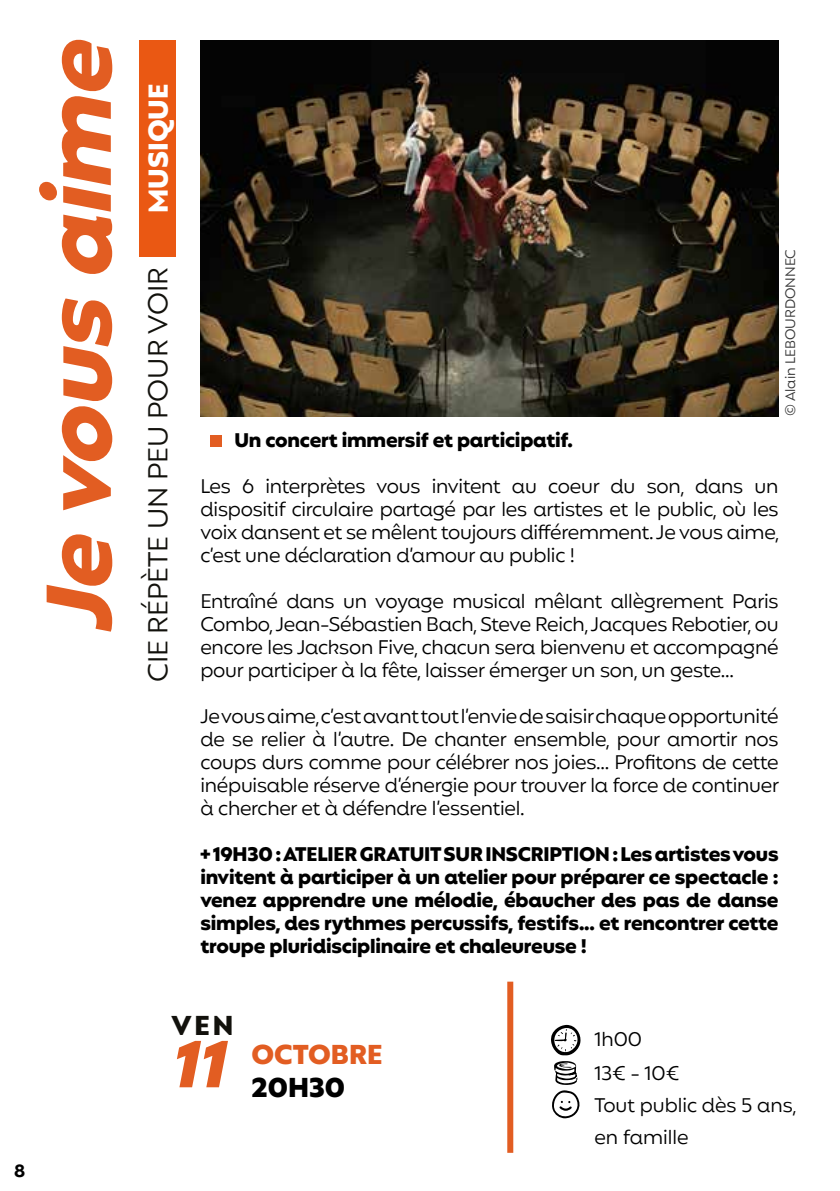
<style>
.page{position:relative;width:840px;height:1191px;background:#fff}
.page>*{position:absolute;margin:0;border:0;box-sizing:border-box;transform-origin:0 0}
.t1{font:italic 900 93px "Mangueira";color:#e25d22}
.t2{font:italic 900 67.4px "Mangueira";color:#e25d22}
.t3{font:27.8px "Mangueira";color:#12110c}
.t4{font:900 27.8px "Mangueira";color:#fff}
.t5{font:900 27.8px "Mangueira";color:#e25d22}
.t6{font:900 27.8px "Mangueira";color:#000}
.t7{font:900 27.8px "Mangueira";color:#12110c}
.t8{font:20px/23px "Mangueira";letter-spacing:-.01em;color:#000;text-align:justify}
.t9{font:900 20px/23px "Mangueira";letter-spacing:-.01em;color:#000;text-align:justify}
.t10{font:700 18px "Mangueira";color:#000}
.t11{font:14px "Mangueira";color:#363636}
</style>
<div class="page">
<div style="left:210px;top:434px;width:12px;height:12px;background:#e25d22"></div>
<div style="left:139px;top:40px;width:36px;height:216px;background:#ea5813"></div>
<div style="left:507px;top:981px;width:6px;height:171px;background:#e25d22"></div>
<svg style="left:551px;top:1025px;width:29px;height:30px"></svg>
<svg style="left:552px;top:1061px;width:28px;height:57px"></svg>
<img style="left:200px;top:40px;width:578px;height:376px">
<h1 class="t1" style="left:18px;top:633px;width:618px;rotate:-90deg">Je vousaime</h1>
<p class="t10" style="left:14px;top:1159px;width:13px">8</p>
<h3 class="t4" style="left:140px;top:213px;width:131px;rotate:-90deg">MUSIQUE</h3>
<h3 class="t3" style="left:139px;top:682px;width:416px;rotate:-90deg">CIE RÉPÈTE UN PEU POUR VOIR</h3>
<p class="t11" style="left:780px;top:416px;width:168px;rotate:-90deg">© Alain LEBOURDONNEC</p>
<p class="t9" style="left:234px;top:430px;width:340px">Un concert immersif et participatif.</p>
<p class="t8" style="left:200px;top:476px;width:580px">Les 6 interprètes vous invitent au coeur du son, dans un dispositif circulaire partagé par les artistes et le public, où les voix dansent et se mêlent toujours différemment. Je vous aime, c’est une déclaration d’amour au public !</p>
<p class="t8" style="left:200px;top:591px;width:579px">Entraîné dans un voyage musical mêlant allègrement Paris Combo, Jean-Sébastien Bach, Steve Reich, Jacques Rebotier, ou encore les Jackson Five, chacun sera bienvenu et accompagné pour participer à la fête, laisser émerger un son, un geste...</p>
<p class="t8" style="left:200px;top:706px;width:580px">Je vous aime, c’est avant tout l’envie de saisir chaque opportunité de se relier à l’autre. De chanter ensemble, pour amortir nos coups durs comme pour célébrer nos joies... Profitons de cette inépuisable réserve d’énergie pour trouver la force de continuer à chercher et à défendre l’essentiel.</p>
<p class="t9" style="left:200px;top:844px;width:579px">+ 19H30 : ATELIER GRATUIT SUR INSCRIPTION : Les artistes vous invitent à participer à un atelier pour préparer ce spectacle : venez apprendre une mélodie, ébaucher des pas de danse simples, des rythmes percussifs, festifs... et rencontrer cette troupe pluridisciplinaire et chaleureuse !</p>
<h3 class="t7" style="left:171px;top:1007px;width:63px">VEN</h3>
<h2 class="t2" style="left:169px;top:1019px;width:75px">11</h2>
<h3 class="t5" style="left:251px;top:1036px;width:132px">OCTOBRE</h3>
<h3 class="t6" style="left:251px;top:1069px;width:95px">20H30</h3>
<p class="t8" style="left:594px;top:1023px;width:86px;line-height:34px">1h00<br>13€ - 10€</p>
<p class="t8" style="left:594px;top:1090px;width:203px;line-height:32px">Tout public dès 5 ans, en famille</p>
</div>
